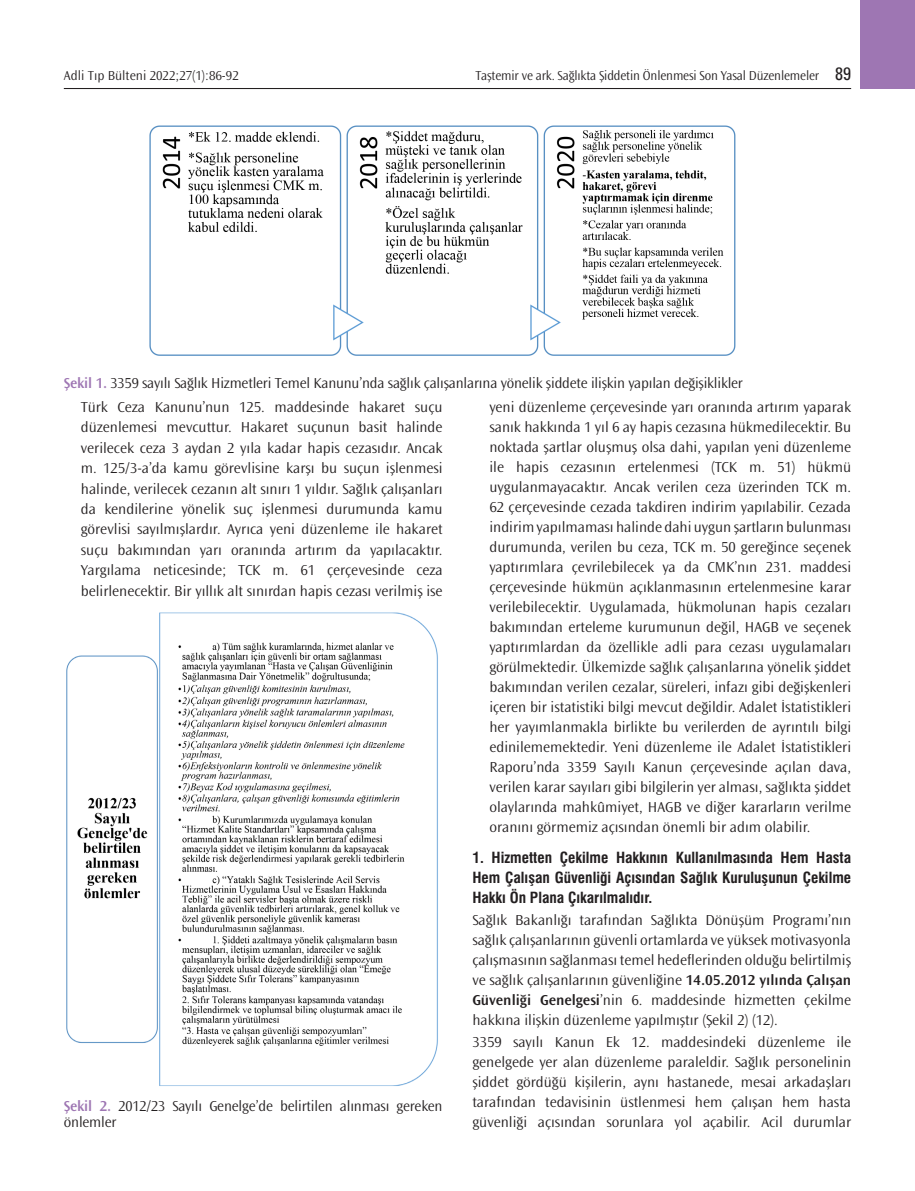
<style>
.page{position:relative;width:915px;height:1191px;background:#fff}
.page>*{position:absolute;margin:0;border:0;box-sizing:border-box;transform-origin:0 0}
.YAZI{font:300 15px/20px "Ocean Sans Std";color:#231f20;text-align:justify}
.RESİM-ALTI{font:300 15px/16.5px "Ocean Sans Std";letter-spacing:-.01em;color:#231f20}
.ARA_BOLD{font:15px/20px "Swiss Condensed Bold Tr";color:#231f20;text-align:justify}
.t1{font:300 13.5px "Ocean Sans Std";letter-spacing:-.01em;color:#231f20;scale:.96 1}
.t2{font:300 13.5px "Ocean Sans Std";letter-spacing:-.01em;color:#231f20}
.s1{font-family:"Univers Condensed Tr";font-weight:400;font-size:18px}
.s2{font-weight:600;color:#9e76b3}
.s3{font-weight:600}
</style>
<div class="page">
<div style="left:859px;top:0;width:55px;height:89px;background:#9e76b3"></div>
<hr style="left:64px;top:88px;width:786px;height:1px;background:#231f20">
<img style="left:149px;top:125px;width:587px;height:231px">
<img style="left:66px;top:612px;width:372px;height:474px">
<p class="t2" style="left:64px;top:68px;width:176px">Adli Tıp Bülteni 2022;27(1):86-92</p>
<p class="t1" style="left:475px;top:68px;width:393px">Taştemir ve ark. Sağlıkta Şiddetin Önlenmesi Son Yasal Düzenlemeler <span class="s1">89</span></p>
<p class="RESİM-ALTI" style="left:64px;top:375px;width:680px"><span class="s2">Şekil 1.</span> 3359 sayılı Sağlık Hizmetleri Temel Kanunu’nda sağlık çalışanlarına yönelik şiddete ilişkin yapılan değişiklikler</p>
<p class="YAZI" style="left:81px;top:397px;width:363px;line-height:20.4px">Türk Ceza Kanunu’nun 125. maddesinde hakaret suçu düzenlemesi mevcuttur. Hakaret suçunun basit halinde verilecek ceza 3 aydan 2 yıla kadar hapis cezasıdır. Ancak m. 125/3-a’da kamu görevlisine karşı bu suçun işlenmesi halinde, verilecek cezanın alt sınırı 1 yıldır. Sağlık çalışanları da kendilerine yönelik suç işlenmesi durumunda kamu görevlisi sayılmışlardır. Ayrıca yeni düzenleme ile hakaret suçu bakımından yarı oranında artırım da yapılacaktır.<br>Yargılama neticesinde; TCK m. 61 çerçevesinde ceza belirlenecektir. Bir yıllık alt sınırdan hapis cezası verilmiş ise</p>
<p class="YAZI" style="left:489px;top:397px;width:363px">yeni düzenleme çerçevesinde yarı oranında artırım yaparak sanık hakkında 1 yıl 6 ay hapis cezasına hükmedilecektir. Bu noktada şartlar oluşmuş olsa dahi, yapılan yeni düzenleme ile hapis cezasının ertelenmesi (TCK m. 51) hükmü uygulanmayacaktır. Ancak verilen ceza üzerinden TCK m.<br>62 çerçevesinde cezada takdiren indirim yapılabilir. Cezada indirim yapılmaması halinde dahi uygun şartların bulunması durumunda, verilen bu ceza, TCK m. 50 gereğince seçenek yaptırımlara çevrilebilecek ya da CMK’nın 231. maddesi çerçevesinde hükmün açıklanmasının ertelenmesine karar verilebilecektir. Uygulamada, hükmolunan hapis cezaları bakımından erteleme kurumunun değil, HAGB ve seçenek yaptırımlardan da özellikle adli para cezası uygulamaları görülmektedir. Ülkemizde sağlık çalışanlarına yönelik şiddet bakımından verilen cezalar, süreleri, infazı gibi değişkenleri içeren bir istatistiki bilgi mevcut değildir. Adalet İstatistikleri her yayımlanmakla birlikte bu verilerden de ayrıntılı bilgi edinilememektedir. Yeni düzenleme ile Adalet İstatistikleri Raporu’nda 3359 Sayılı Kanun çerçevesinde açılan dava, verilen karar sayıları gibi bilgilerin yer alması, sağlıkta şiddet olaylarında mahkûmiyet, HAGB ve diğer kararların verilme oranını görmemiz açısından önemli bir adım olabilir.</p>
<p class="ARA_BOLD" style="left:472px;top:847px;width:380px">1. Hizmetten Çekilme Hakkının Kullanılmasında Hem Hasta Hem Çalışan Güvenliği Açısından Sağlık Kuruluşunun Çekilme Hakkı Ön Plana Çıkarılmalıdır.</p>
<p class="YAZI" style="left:472px;top:910px;width:380px">Sağlık Bakanlığı tarafından Sağlıkta Dönüşüm Programı’nın sağlık çalışanlarının güvenli ortamlarda ve yüksek motivasyonla çalışmasının sağlanması temel hedeflerinden olduğu belirtilmiş ve sağlık çalışanlarının güvenliğine <span class="s3">14.05.2012 yılında Çalışan Güvenliği Genelgesi</span>’nin 6. maddesinde hizmetten çekilme hakkına ilişkin düzenleme yapılmıştır (Şekil 2) (12).</p>
<p class="YAZI" style="left:472px;top:1032px;width:380px">3359 sayılı Kanun Ek 12. maddesindeki düzenleme ile genelgede yer alan düzenleme paraleldir. Sağlık personelinin şiddet gördüğü kişilerin, aynı hastanede, mesai arkadaşları tarafından tedavisinin üstlenmesi hem çalışan hem hasta güvenliği açısından sorunlara yol açabilir. Acil durumlar</p>
<p class="RESİM-ALTI" style="left:64px;top:1097px;width:380px"><span class="s2">Şekil 2.</span> 2012/23 Sayılı Genelge’de belirtilen alınması gereken önlemler</p>
</div>
